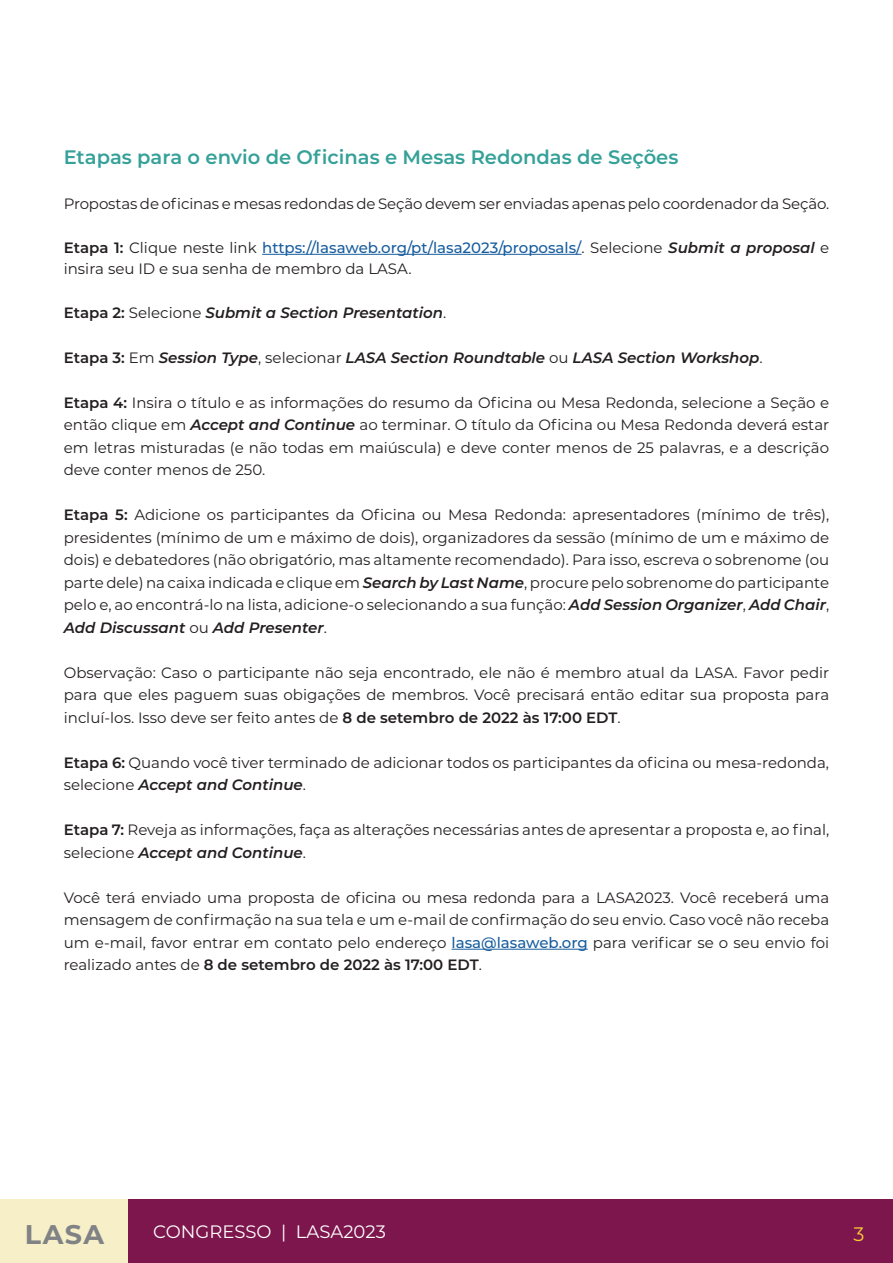
<style>
.page{position:relative;width:893px;height:1263px;background:#fff}
.page>*{position:absolute;margin:0;border:0;box-sizing:border-box;transform-origin:0 0}
.t1{font:700 27px "Montserrat";color:#808285}
.t2{font:600 19.5px "Montserrat";color:#35a199}
.t3{font:19.5px "Montserrat";color:#f8ce34}
.t4{font:18px "Montserrat";color:#fff}
.t5{font:15px/22.5px "Montserrat";color:#231f20;text-align:justify}
.t6{font:italic 600 15px "Montserrat";color:#231f20}
.s1{font-weight:600}
.s2{font-weight:500;color:#175d9e}
.s3{font-weight:600;font-style:italic}
.s4{font-style:normal}
.s5{font-weight:400;font-style:normal}
</style>
<div class="page">
<div style="left:0;top:1199px;width:129px;height:64px;background:#f6efc7"></div>
<div style="left:129px;top:1199px;width:764px;height:64px;background:#7d164c"></div>
<hr style="left:262px;top:254px;width:320px;height:1px;background:#175d9e">
<hr style="left:452px;top:949px;width:136px;height:1px;background:#175d9e">
<p class="t2" style="left:64px;top:143px;width:616px">Etapas para o envio de Oficinas e Mesas Redondas de Seções</p>
<p class="t5" style="left:64px;top:192px;width:767px">Propostas de oficinas e mesas redondas de Seção devem ser enviadas apenas pelo coordenador da Seção.</p>
<p class="t5" style="left:64px;top:236px;width:767px;line-height:21.6px"><span class="s1">Etapa 1:</span> Clique neste link <span class="s2">https://lasaweb.org/pt/lasa2023/proposals/</span>. Selecione <span class="s3">Submit a proposal</span> e insira seu ID e sua senha de membro da LASA.</p>
<p class="t6" style="left:64px;top:302px;width:384px"><span class="s4">Etapa 2:</span> <span class="s5">Selecione</span> Submit a Section Presentation<span class="s5">.</span></p>
<p class="t6" style="left:64px;top:347px;width:700px"><span class="s4">Etapa 3:</span> <span class="s5">Em</span> Session Type<span class="s5">, selecionar</span> LASA Section Roundtable <span class="s5">ou</span> LASA Section Workshop<span class="s5">.</span></p>
<p class="t5" style="left:64px;top:390px;width:767px"><span class="s1">Etapa 4:</span> Insira o título e as informações do resumo da Oficina ou Mesa Redonda, selecione a Seção e então clique em <span class="s3">Accept and Continue</span> ao terminar. O título da Oficina ou Mesa Redonda deverá estar em letras misturadas (e não todas em maiúscula) e deve conter menos de 25 palavras, e a descrição deve conter menos de 250.</p>
<p class="t5" style="left:64px;top:503px;width:767px"><span class="s1">Etapa 5:</span> Adicione os participantes da Oficina ou Mesa Redonda: apresentadores (mínimo de três), presidentes (mínimo de um e máximo de dois), organizadores da sessão (mínimo de um e máximo de dois) e debatedores (não obrigatório, mas altamente recomendado). Para isso, escreva o sobrenome (ou parte dele) na caixa indicada e clique em <span class="s3">Search by Last Name</span>, procure pelo sobrenome do participante pelo e, ao encontrá-lo na lista, adicione-o selecionando a sua função: <span class="s3">Add Session Organizer</span>, <span class="s3">Add Chair</span>, <span class="s3">Add Discussant</span> ou <span class="s3">Add Presenter</span>.</p>
<p class="t5" style="left:64px;top:660px;width:767px">Observação: Caso o participante não seja encontrado, ele não é membro atual da LASA. Favor pedir para que eles paguem suas obigações de membros. Você precisará então editar sua proposta para incluí-los. Isso deve ser feito antes de <span class="s1">8 de setembro de 2022 às 17:00 EDT</span>.</p>
<p class="t5" style="left:64px;top:750px;width:767px"><span class="s1">Etapa 6:</span> Quando você tiver terminado de adicionar todos os participantes da oficina ou mesa-redonda, selecione <span class="s3">Accept and Continue</span>.</p>
<p class="t5" style="left:64px;top:818px;width:767px"><span class="s1">Etapa 7:</span> Reveja as informações, faça as alterações necessárias antes de apresentar a proposta e, ao final, selecione <span class="s3">Accept and Continue</span>.</p>
<p class="t5" style="left:64px;top:885px;width:767px">Você terá enviado uma proposta de oficina ou mesa redonda para a LASA2023. Você receberá uma mensagem de confirmação na sua tela e um e-mail de confirmação do seu envio. Caso você não receba um e-mail, favor entrar em contato pelo endereço <span class="s2">lasa@lasaweb.org</span> para verificar se o seu envio foi realizado antes de <span class="s1">8 de setembro de 2022 às 17:00 EDT</span>.</p>
<p class="t4" style="left:153px;top:1219px;width:234px">CONGRESSO | LASA2023</p>
<h1 class="t1" style="left:25px;top:1215px;width:81px">LASA</h1>
<h2 class="t3" style="left:853px;top:1220px;width:12px">3</h2>
</div>
